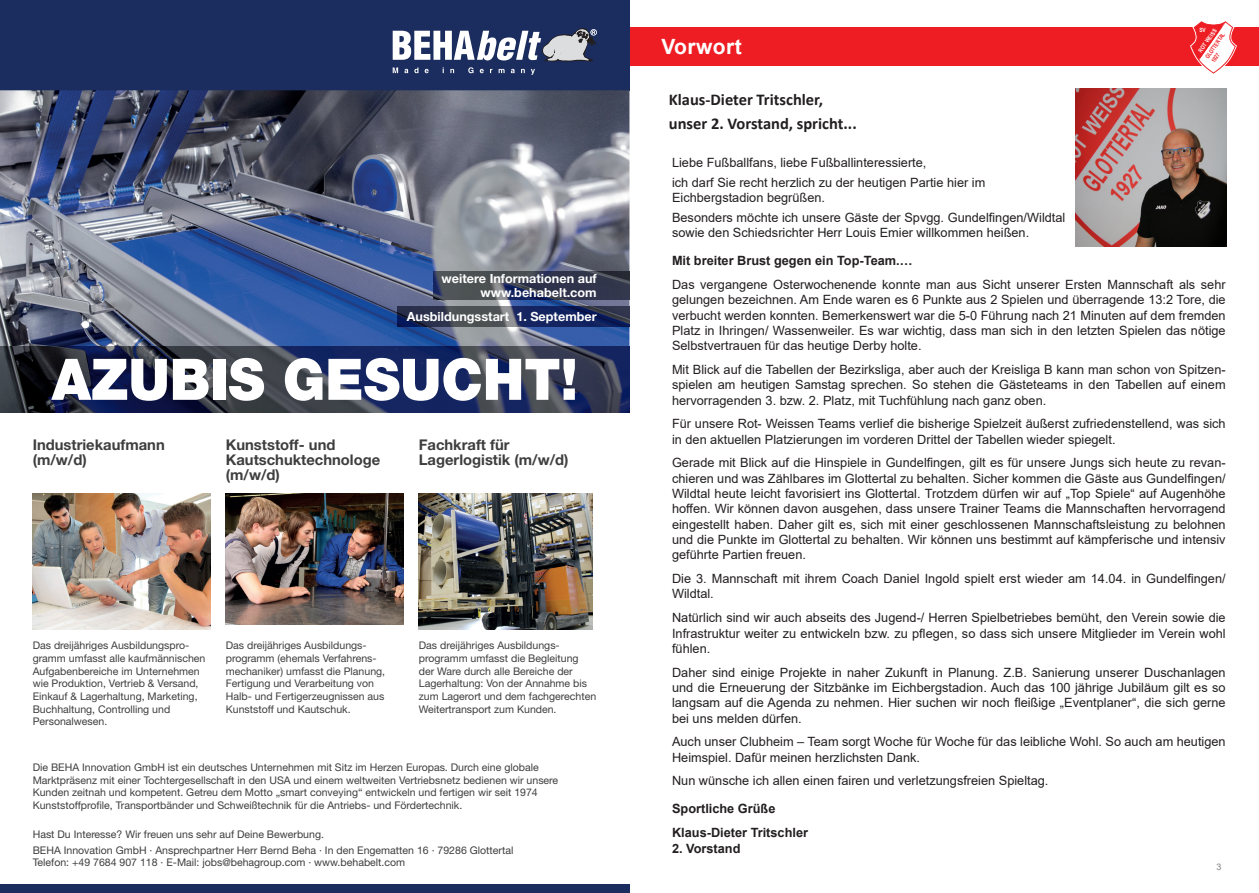
<style>
.page{position:relative;width:1259px;height:893px;background:#fff}
.page>*{position:absolute;margin:0;border:0;box-sizing:border-box;transform-origin:0 0}
.t1{font:900 57.3px "Helvetica Neue LT Pro";color:#fff;scale:.95 1}
.t2{font:700 21px "Arial";letter-spacing:.02em;color:#fff}
.t3{font:700 16.5px/24px "Calibri";color:#231f20}
.t4{font:700 14.7px/15.5px "Helvetica Neue LT Pro";color:#3e3e3f}
.t5{font:12.75px/15.3px "Arial";color:#231f20}
.t6{font:700 12.75px/23.9px "Arial";color:#231f20}
.t7{font:700 12.6px/13.2px "Helvetica Neue LT Pro";color:#fff;text-align:right}
.t8{font:10.5px/12.6px "Helvetica Neue LT Pro";color:#3e3e3f}
.t9{font:9px "Arial";color:#808285}
.t10{font:700 5.85px/7.4px "Arial Narrow";color:#ee1d23;scale:.93 1}
.t11{font:700 5.85px "Arial Narrow";color:#fff}
</style>
<div class="page">
<div style="left:629px;top:28px;width:630px;height:38px;background:#ee1d23"></div>
<div style="left:0;top:885px;width:629px;height:8px;background:#1b2d5e"></div>
<div style="left:0;top:0;width:629px;height:90px;background:#1b2d5e"></div>
<svg style="left:393px;top:29px;width:204px;height:32px"></svg>
<svg style="left:393px;top:67px;width:5px;height:6px"></svg>
<svg style="left:404px;top:69px;width:4px;height:4px"></svg>
<svg style="left:414px;top:67px;width:4px;height:6px"></svg>
<svg style="left:425px;top:69px;width:3px;height:4px"></svg>
<svg style="left:450px;top:69px;width:4px;height:4px"></svg>
<svg style="left:468px;top:67px;width:5px;height:6px"></svg>
<svg style="left:480px;top:69px;width:4px;height:4px"></svg>
<svg style="left:498px;top:69px;width:6px;height:4px"></svg>
<svg style="left:511px;top:69px;width:4px;height:4px"></svg>
<svg style="left:521px;top:69px;width:4px;height:4px"></svg>
<svg style="left:531px;top:69px;width:4px;height:6px"></svg>
<img style="left:226px;top:494px;width:178px;height:130px">
<img style="left:33px;top:494px;width:178px;height:136px">
<img style="left:419px;top:494px;width:173px;height:136px">
<img style="left:0;top:90px;width:629px;height:256px">
<img style="left:0;top:346px;width:629px;height:67px">
<img style="left:397px;top:306px;width:232px;height:20px">
<img style="left:434px;top:271px;width:195px;height:29px">
<svg style="left:1188px;top:21px;width:50px;height:53px"></svg>
<img style="left:1075px;top:89px;width:151px;height:158px">
<p class="t7" style="left:442px;top:272px;width:157px">weitere Informationen auf www.behabelt.com</p>
<p class="t7" style="left:407px;top:309px;width:191px">Ausbildungsstart 1. September</p>
<h1 class="t1" style="left:52px;top:345px;width:555px">AZUBIS GESUCHT!</h1>
<p class="t4" style="left:33px;top:436px;width:134px">Industriekaufmann (m/w/d)</p>
<p class="t4" style="left:419px;top:436px;width:151px">Fachkraft für<br>Lager logistik (m/w/d)</p>
<p class="t4" style="left:226px;top:436px;width:156px">Kunststoff- und<br>Kaut schuktechnologe (m/w/d)</p>
<p class="t8" style="left:33px;top:639px;width:174px">Das dreijähriges Ausbildungspro&shy;gramm umfasst alle kaufmännischen<br>Aufgabenbereiche im Unternehmen wie Produktion, Vertrieb &amp; Versand,<br>Einkauf &amp; Lagerhaltung, Marketing,<br>Buchhaltung, Controlling und<br>Personal wesen.</p>
<p class="t8" style="left:33px;top:761px;width:527px">Die BEHA Innovation GmbH ist ein deutsches Unter nehmen mit Sitz im Herzen Europas. Durch eine globale Marktpräsenz mit einer Tochtergesellschaft in den USA und einem weltweiten Vertriebsnetz bedienen wir unsere Kunden zeitnah und kompetent. Getreu dem Motto „smart conveying“ entwickeln und fertigen wir seit 1974<br>Kunststoffprofile, Transportbänder und Schweißtechnik für die Antriebs- und Fördertechnik.</p>
<p class="t8" style="left:33px;top:826px;width:482px;line-height:15.6px">Hast Du Interesse? Wir freuen uns sehr auf Deine Bewerbung.<br>BEHA Innovation GmbH · Ansprechpartner Herr Bernd Beha · In den Engematten 16 · 79286 Glottertal</p>
<p class="t8" style="left:33px;top:856px;width:374px">Telefon: +49 7684 907 118 · E-Mail: jobs@behagroup.com · www.behabelt.com</p>
<p class="t8" style="left:226px;top:639px;width:161px">Das dreijähriges Ausbildungs&shy;programm (ehemals Verfahrens&shy;mechaniker) umfasst die Planung,<br>Fertigung und Verarbeitung von<br>Halb- und Fertigerzeugnissen aus<br>Kunststoff und Kautschuk.</p>
<p class="t8" style="left:419px;top:639px;width:179px">Das dreijähriges Ausbildungs&shy;programm umfasst die Begleitung der Ware durch alle Bereiche der<br>Lagerhaltung: Von der Annahme bis zum Lagerort und dem fachgerechten<br>Weitertransport zum Kunden.</p>
<p class="t11" style="left:1196px;top:50px;width:30px;rotate:-55deg">ROT WEISS</p>
<p class="t11" style="left:1199px;top:26px;width:8px">SV</p>
<p class="t10" style="left:1203px;top:56px;width:34px;rotate:-55deg">GLOTTERTAL<br>1927</p>
<h2 class="t2" style="left:661px;top:32px;width:82px">Vorwort</h2>
<p class="t3" style="left:669px;top:87px;width:189px">Klaus-Dieter Tritschler, unser 2. Vorstand, spricht...</p>
<p class="t5" style="left:672px;top:153px;width:315px;line-height:19.5px">Liebe Fußballfans, liebe Fußballinteressierte,<br>ich darf Sie recht herzlich zu der heutigen Partie hier im</p>
<p class="t5" style="left:672px;top:188px;width:395px;line-height:19.5px">Eichbergstadion begrüßen.<br>Besonders möchte ich unsere Gäste der Spvgg. Gundelfingen/Wildtal</p>
<p class="t5" style="left:672px;top:225px;width:359px">sowie den Schiedsrichter Herr Louis Emier willkommen heißen.</p>
<p class="t6" style="left:672px;top:249px;width:242px">Mit breiter Brust gegen ein Top-Team.…</p>
<p class="t5" style="left:672px;top:277px;width:555px;text-align:justify">Das vergangene Osterwochenende konnte man aus Sicht unserer Ersten Mannschaft als sehr gelungen bezeichnen. Am Ende waren es 6 Punkte aus 2 Spielen und überragende 13:2 Tore, die verbucht werden konnten. Bemerkenswert war die 5-0 Führung nach 21 Minuten auf dem fremden Platz in Ihringen/ Wassenweiler. Es war wichtig, dass man sich in den letzten Spielen das nötige Selbstvertrauen für das heutige Derby holte.</p>
<p class="t5" style="left:672px;top:362px;width:555px;text-align:justify">Mit Blick auf die Tabellen der Bezirksliga, aber auch der Kreisliga B kann man schon von Spitzen&shy;spielen am heutigen Samstag sprechen. So stehen die Gästeteams in den Tabellen auf einem hervorragenden 3. bzw. 2. Platz, mit Tuchfühlung nach ganz oben.</p>
<p class="t5" style="left:672px;top:416px;width:555px">Für unsere Rot- Weissen Teams verlief die bisherige Spielzeit äußerst zufriedenstellend, was sich in den aktuellen Platzierungen im vorderen Drittel der Tabellen wieder spiegelt.</p>
<p class="t5" style="left:672px;top:455px;width:555px;text-align:justify">Gerade mit Blick auf die Hinspiele in Gundelfingen, gilt es für unsere Jungs sich heute zu revan&shy;chieren und was Zählbares im Glottertal zu behalten. Sicher kommen die Gäste aus Gundelfingen/ Wildtal heute leicht favorisiert ins Glottertal. Trotzdem dürfen wir auf „Top Spiele“ auf Augenhöhe hoffen. Wir können davon ausgehen, dass unsere Trainer Teams die Mannschaften hervorragend eingestellt haben. Daher gilt es, sich mit einer geschlossenen Mannschaftsleistung zu belohnen und die Punkte im Glottertal zu behalten. Wir können uns bestimmt auf kämpferische und intensiv geführte Partien freuen.</p>
<p class="t5" style="left:672px;top:571px;width:555px">Die 3. Mannschaft mit ihrem Coach Daniel Ingold spielt erst wieder am 14.04. in Gundelfingen/<br>Wildtal.</p>
<p class="t5" style="left:672px;top:610px;width:555px;text-align:justify">Natürlich sind wir auch abseits des Jugend-/ Herren Spielbetriebes bemüht, den Verein sowie die Infrastruktur weiter zu entwickeln bzw. zu pflegen, so dass sich unsere Mitglieder im Verein wohl fühlen.</p>
<p class="t5" style="left:672px;top:664px;width:555px;text-align:justify">Daher sind einige Projekte in naher Zukunft in Planung. Z.B. Sanierung unserer Duschanlagen und die Erneuerung der Sitzbänke im Eichbergstadion. Auch das 100 jährige Jubiläum gilt es so langsam auf die Agenda zu nehmen. Hier suchen wir noch fleißige „Eventplaner“, die sich gerne bei uns melden dürfen.</p>
<p class="t5" style="left:672px;top:734px;width:555px">Auch unser Clubheim – Team sorgt Woche für Woche für das leibliche Wohl. So auch am heutigen<br>Heimspiel. Dafür meinen herzlichsten Dank.</p>
<p class="t5" style="left:672px;top:773px;width:378px">Nun wünsche ich allen einen fairen und verletzungsfreien Spieltag.</p>
<p class="t6" style="left:672px;top:797px;width:138px">Sportliche Grüße<br>Klaus-Dieter Tritschler</p>
<p class="t6" style="left:672px;top:836px;width:70px">2. Vorstand</p>
<p class="t9" style="left:1216px;top:860px;width:7px">3</p>
</div>
